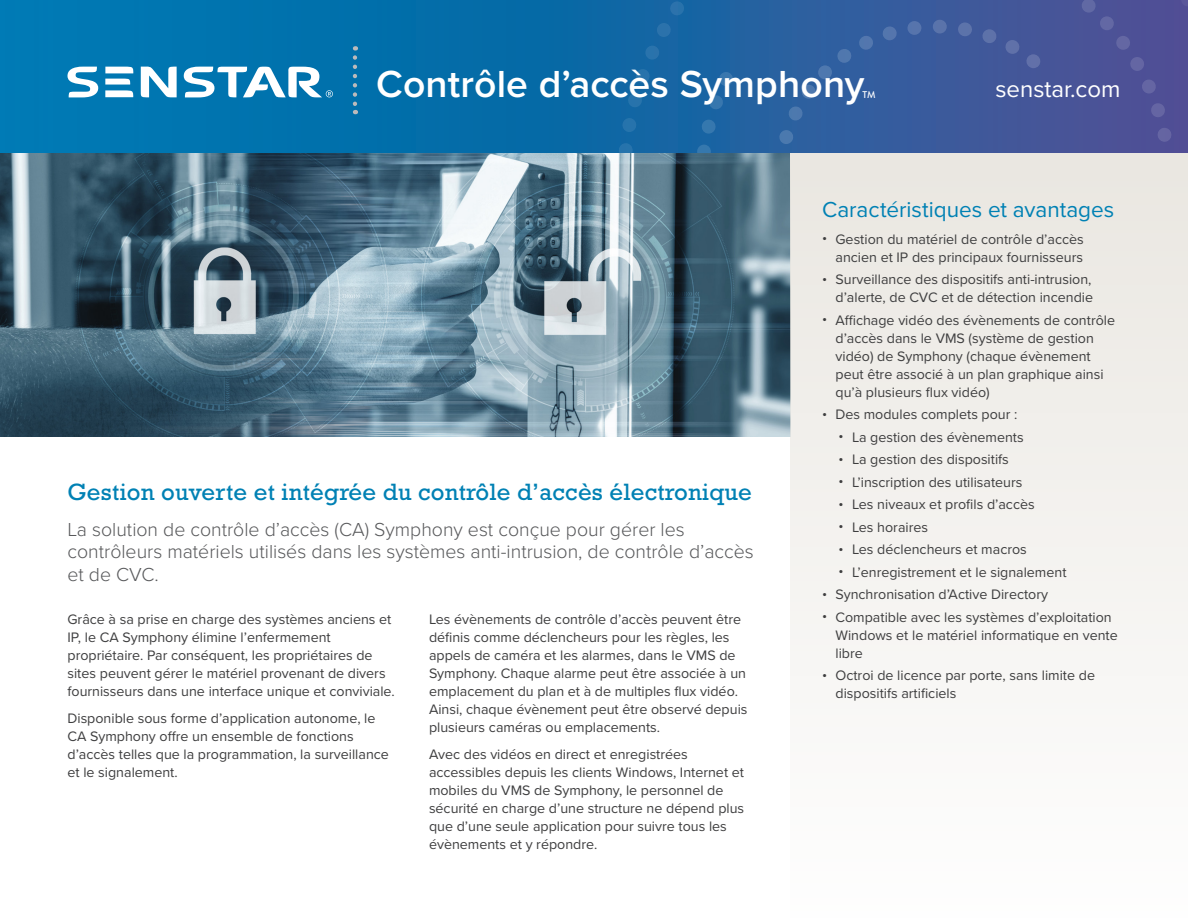
<style>
.page{position:relative;width:1188px;height:918px;background:#fff}
.page>*{position:absolute;margin:0;border:0;box-sizing:border-box;transform-origin:0 0}
._1__Main_Title{font:600 39px "Proxima Nova";letter-spacing:.005em;color:#fff}
._1__Main_Title-2{font:24px "Rockwell Std";letter-spacing:.01em;color:#0081b4}
.t1{font:24px "Proxima Nova";color:#fff}
._3__Blue_Sub_Heading{font:22.5px "Proxima Nova";color:#0081b4}
._2__Introductory_Copy{font:300 19.5px/22.5px "Proxima Nova";color:#57585a}
._5__Body_Copy{font:14.25px/18px "Proxima Nova";color:#3e3e3f}
.t2{font:500 9.75px "Brandon Grotesque";color:#fff}
</style>
<div class="page">
<div style="left:0;top:0;width:1188px;height:153px;background:#0070ab"></div>
<div style="left:943px;top:0;width:165px;height:153px;background:#445699"></div>
<svg style="left:1108px;top:0;width:80px;height:153px;background:#4f5096"></svg>
<svg style="left:617px;top:0;width:326px;height:153px;background:#2761a1"></svg>
<svg style="left:105px;top:67px;width:29px;height:6px"></svg>
<svg style="left:141px;top:66px;width:36px;height:31px"></svg>
<svg style="left:105px;top:79px;width:29px;height:18px"></svg>
<svg style="left:67px;top:67px;width:31px;height:30px"></svg>
<svg style="left:184px;top:67px;width:149px;height:31px"></svg>
<svg style="left:353px;top:57px;width:4px;height:57px"></svg>
<img style="left:0;top:153px;width:790px;height:284px">
<div style="left:790px;top:153px;width:398px;height:765px;background:linear-gradient(to bottom,#e9e7e1,#fefefe)"></div>
<p class="_1__Main_Title" style="left:376px;top:55px;width:490px">Contrôle d’accès Symphony</p>
<p class="t2" style="left:862px;top:88px;width:15px">TM</p>
<h2 class="t1" style="left:995px;top:71px;width:127px">senstar.com</h2>
<p class="_1__Main_Title-2" style="left:68px;top:478px;width:686px">Gestion ouverte et intégrée du contrôle d’accès électronique</p>
<p class="_2__Introductory_Copy" style="left:68px;top:517px;width:688px">La solution de contrôle d’accès (CA) Symphony est conçue pour gérer les contrôleurs matériels utilisés dans les systèmes anti-intrusion, de contrôle d’accès et de CVC.</p>
<p class="_5__Body_Copy" style="left:68px;top:610px;width:329px">Grâce à sa prise en charge des systèmes anciens et IP, le CA Symphony élimine l’enfermement propriétaire. Par conséquent, les propriétaires de sites peuvent gérer le matériel provenant de divers fournisseurs dans une interface unique et conviviale.</p>
<p class="_5__Body_Copy" style="left:68px;top:709px;width:323px">Disponible sous forme d’application autonome, le CA Symphony offre un ensemble de fonctions d’accès telles que la programmation, la surveillance et le signalement.</p>
<p class="_5__Body_Copy" style="left:429px;top:610px;width:320px">Les évènements de contrôle d’accès peuvent être définis comme déclencheurs pour les règles, les appels de caméra et les alarmes, dans le VMS de Symphony. Chaque alarme peut être associée à un emplacement du plan et à de multiples flux vidéo.<br>Ainsi, chaque évènement peut être observé depuis plusieurs caméras ou emplacements.</p>
<p class="_5__Body_Copy" style="left:429px;top:745px;width:317px">Avec des vidéos en direct et enregistrées accessibles depuis les clients Windows, Internet et mobiles du VMS de Symphony, le personnel de sécurité en charge d’une structure ne dépend plus que d’une seule application pour suivre tous les évènements et y répondre.</p>
<p class="_3__Blue_Sub_Heading" style="left:822px;top:193px;width:294px">Caractéristiques et avantages</p>
<p class="_5__Body_Copy" style="left:822px;top:230px;width:263px;text-align:right">• Gestion du matériel de contrôle d’accès ancien et IP des principaux fournisseurs</p>
<p class="_5__Body_Copy" style="left:822px;top:270px;width:273px;text-align:right">• Surveillance des dispositifs anti-intrusion, d’alerte, de CVC et de détection incendie</p>
<p class="_5__Body_Copy" style="left:836px;top:311px;width:281px;text-indent:-14px">• Affichage vidéo des évènements de contrôle d’accès dans le VMS (système de gestion vidéo) de Symphony (chaque évènement peut être associé à un plan graphique ainsi qu’à plusieurs flux vidéo)</p>
<p class="_5__Body_Copy" style="left:822px;top:405px;width:197px">• Des modules complets pour :</p>
<p class="_5__Body_Copy" style="left:838px;top:428px;width:187px">• La gestion des évènements</p>
<p class="_5__Body_Copy" style="left:838px;top:450px;width:172px">• La gestion des dispositifs</p>
<p class="_5__Body_Copy" style="left:838px;top:473px;width:185px">• L’inscription des utilisateurs</p>
<p class="_5__Body_Copy" style="left:838px;top:495px;width:198px">• Les niveaux et profils d’accès</p>
<p class="_5__Body_Copy" style="left:838px;top:518px;width:91px">• Les horaires</p>
<p class="_5__Body_Copy" style="left:838px;top:540px;width:190px">• Les déclencheurs et macros</p>
<p class="_5__Body_Copy" style="left:838px;top:563px;width:230px">• L’enregistrement et le signalement</p>
<p class="_5__Body_Copy" style="left:822px;top:585px;width:228px">• Synchronisation d’Active Directory</p>
<p class="_5__Body_Copy" style="left:836px;top:608px;width:284px;text-indent:-14px">• Compatible avec les systèmes d’exploitation<br>Windows et le matériel informatique en vente libre</p>
<p class="_5__Body_Copy" style="left:836px;top:666px;width:261px;text-indent:-14px">• Octroi de licence par porte, sans limite de dispositifs artificiels</p>
</div>
